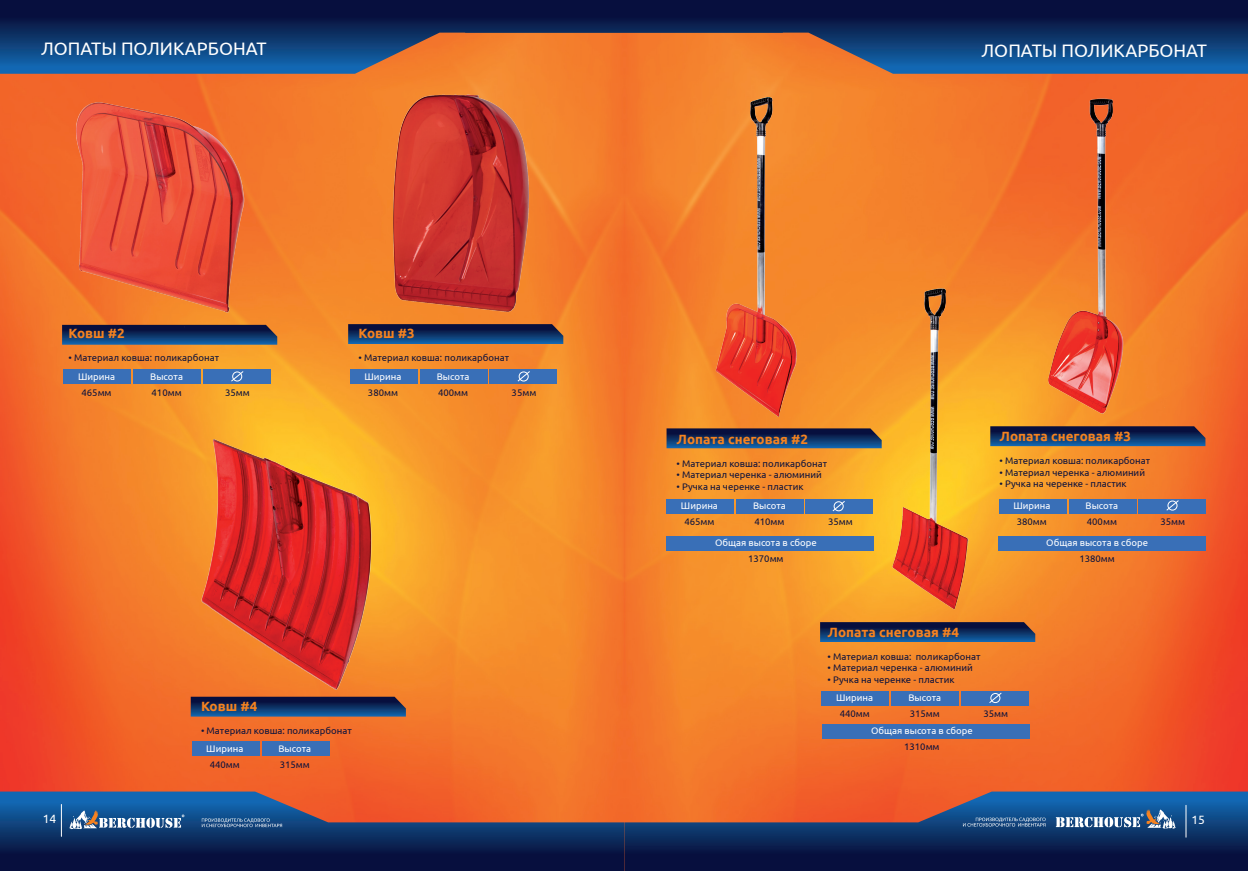
<style>
.page{position:relative;width:1248px;height:871px;background:#fff}
.page>*{position:absolute;margin:0;border:0;box-sizing:border-box;transform-origin:0 0}
.Заголовок_раздела{font:18px "Ubuntu";color:#fff}
.Цифра_табдицы{font:700 13.4px "Ubuntu";color:#f58220}
.t1{font:12px "Ubuntu";color:#fff}
.Цифра_табдицы-2{font:9.6px "Ubuntu";color:#10143d}
.Цифра_табдицы-3{font:9.6px "Ubuntu";color:#fff}
</style>
<div class="page">
<img style="left:0;top:74px;width:1247px;height:717px">
<svg style="left:624px;top:791px;width:623px;height:79px;background:#403955"></svg>
<hr style="left:1185px;top:805px;width:1px;height:31px;background:#fff">
<svg style="left:1055px;top:809px;width:120px;height:18px"></svg>
<svg style="left:962px;top:817px;width:83px;height:9px"></svg>
<svg style="left:0;top:791px;width:624px;height:79px;background:#403956"></svg>
<hr style="left:61px;top:804px;width:1px;height:32px;background:#fff">
<svg style="left:69px;top:810px;width:115px;height:18px"></svg>
<svg style="left:202px;top:818px;width:80px;height:8px"></svg>
<svg style="left:62px;top:325px;width:215px;height:19px"></svg>
<svg style="left:782px;top:0;width:465px;height:74px;background:#1f3964"></svg>
<img style="left:65px;top:97px;width:207px;height:252px">
<img style="left:356px;top:81px;width:202px;height:243px">
<img style="left:193px;top:431px;width:207px;height:265px">
<svg style="left:666px;top:428px;width:177px;height:20px;background:#113265"></svg>
<svg style="left:820px;top:622px;width:215px;height:19px;background:#103162"></svg>
<svg style="left:990px;top:426px;width:215px;height:20px;background:#123365"></svg>
<svg style="left:348px;top:324px;width:215px;height:20px;background:#136"></svg>
<svg style="left:191px;top:696px;width:215px;height:20px;background:#183462"></svg>
<svg style="left:0;top:0;width:782px;height:74px;background:#4b4252"></svg>
<img style="left:685px;top:78px;width:172px;height:344px">
<img style="left:1015px;top:93px;width:173px;height:324px">
<img style="left:843px;top:286px;width:139px;height:334px">
<div style="left:64px;top:369px;width:67px;height:15px;background:#396fb7"></div>
<div style="left:666px;top:498px;width:67px;height:15px;background:#396fb7"></div>
<div style="left:350px;top:369px;width:67px;height:15px;background:#396fb7"></div>
<div style="left:998px;top:498px;width:68px;height:15px;background:#396fb7"></div>
<div style="left:192px;top:741px;width:67px;height:15px;background:#396fb7"></div>
<div style="left:821px;top:690px;width:68px;height:15px;background:#396fb7"></div>
<div style="left:134px;top:369px;width:67px;height:15px;background:#396fb7"></div>
<div style="left:736px;top:498px;width:67px;height:15px;background:#396fb7"></div>
<div style="left:420px;top:369px;width:67px;height:15px;background:#396fb7"></div>
<div style="left:1068px;top:498px;width:67px;height:15px;background:#396fb7"></div>
<div style="left:262px;top:741px;width:67px;height:15px;background:#396fb7"></div>
<div style="left:891px;top:690px;width:67px;height:15px;background:#396fb7"></div>
<div style="left:203px;top:369px;width:67px;height:15px;background:#396fb7"></div>
<div style="left:805px;top:498px;width:68px;height:15px;background:#396fb7"></div>
<div style="left:489px;top:369px;width:67px;height:15px;background:#396fb7"></div>
<div style="left:1137px;top:498px;width:68px;height:15px;background:#396fb7"></div>
<div style="left:960px;top:690px;width:68px;height:15px;background:#396fb7"></div>
<svg style="left:231px;top:371px;width:13px;height:11px"></svg>
<svg style="left:832px;top:501px;width:13px;height:11px"></svg>
<svg style="left:517px;top:371px;width:13px;height:11px"></svg>
<svg style="left:1166px;top:500px;width:13px;height:11px"></svg>
<svg style="left:989px;top:692px;width:13px;height:11px"></svg>
<div style="left:666px;top:535px;width:208px;height:15px;background:#396fb7"></div>
<div style="left:822px;top:723px;width:208px;height:15px;background:#396fb7"></div>
<div style="left:997px;top:535px;width:208px;height:15px;background:#396fb7"></div>
<p class="Заголовок_раздела" style="left:41px;top:38px;width:227px">ЛОПАТЫ ПОЛИКАРБОНАТ</p>
<p class="Цифра_табдицы" style="left:68px;top:325px;width:58px">Ковш #2</p>
<p class="Цифра_табдицы-2" style="left:68px;top:352px;width:152px">• Материал ковша: поликарбонат</p>
<p class="Цифра_табдицы" style="left:358px;top:325px;width:58px">Ковш #3</p>
<p class="Цифра_табдицы-2" style="left:358px;top:352px;width:152px">• Материал ковша: поликарбонат</p>
<p class="Цифра_табдицы-3" style="left:78px;top:370px;width:38px">Ширина</p>
<p class="Цифра_табдицы-2" style="left:81px;top:386px;width:32px">465мм</p>
<p class="Цифра_табдицы-3" style="left:150px;top:370px;width:34px">Высота</p>
<p class="Цифра_табдицы-2" style="left:151px;top:386px;width:32px">410мм</p>
<p class="Цифра_табдицы-2" style="left:225px;top:386px;width:26px">35мм</p>
<p class="Цифра_табдицы-3" style="left:364px;top:370px;width:38px">Ширина</p>
<p class="Цифра_табдицы-2" style="left:368px;top:386px;width:32px">380мм</p>
<p class="Цифра_табдицы-3" style="left:436px;top:370px;width:34px">Высота</p>
<p class="Цифра_табдицы-2" style="left:438px;top:386px;width:32px">400мм</p>
<p class="Цифра_табдицы-2" style="left:511px;top:386px;width:26px">35мм</p>
<p class="Цифра_табдицы" style="left:201px;top:698px;width:58px">Ковш #4</p>
<p class="Цифра_табдицы-2" style="left:201px;top:724px;width:152px">• Материал ковша: поликарбонат</p>
<p class="Цифра_табдицы-3" style="left:206px;top:742px;width:38px">Ширина</p>
<p class="Цифра_табдицы-2" style="left:210px;top:758px;width:32px">440мм</p>
<p class="Цифра_табдицы-3" style="left:278px;top:742px;width:34px">Высота</p>
<p class="Цифра_табдицы-2" style="left:280px;top:758px;width:32px">315мм</p>
<p class="Заголовок_раздела" style="left:981px;top:40px;width:227px">ЛОПАТЫ ПОЛИКАРБОНАТ</p>
<p class="Цифра_табдицы" style="left:676px;top:430px;width:133px">Лопата снеговая #2</p>
<p class="Цифра_табдицы-2" style="left:676px;top:457px;width:152px">• Материал ковша: поликарбонат</p>
<p class="Цифра_табдицы-2" style="left:676px;top:469px;width:147px">• Материал черенка - алюминий</p>
<p class="Цифра_табдицы-2" style="left:676px;top:480px;width:129px">• Ручка на черенке - пластик</p>
<p class="Цифра_табдицы" style="left:999px;top:428px;width:133px">Лопата снеговая #3</p>
<p class="Цифра_табдицы-2" style="left:999px;top:455px;width:152px">• Материал ковша: поликарбонат</p>
<p class="Цифра_табдицы-2" style="left:999px;top:466px;width:147px">• Материал черенка - алюминий</p>
<p class="Цифра_табдицы-2" style="left:999px;top:478px;width:129px">• Ручка на черенке - пластик</p>
<p class="Цифра_табдицы-3" style="left:681px;top:499px;width:38px">Ширина</p>
<p class="Цифра_табдицы-2" style="left:684px;top:515px;width:32px">465мм</p>
<p class="Цифра_табдицы-3" style="left:753px;top:499px;width:34px">Высота</p>
<p class="Цифра_табдицы-2" style="left:754px;top:515px;width:32px">410мм</p>
<p class="Цифра_табдицы-2" style="left:828px;top:515px;width:26px">35мм</p>
<p class="Цифра_табдицы-3" style="left:1013px;top:499px;width:38px">Ширина</p>
<p class="Цифра_табдицы-2" style="left:1016px;top:515px;width:32px">380мм</p>
<p class="Цифра_табдицы-3" style="left:1085px;top:499px;width:34px">Высота</p>
<p class="Цифра_табдицы-2" style="left:1086px;top:515px;width:32px">400мм</p>
<p class="Цифра_табдицы-2" style="left:1160px;top:515px;width:26px">35мм</p>
<p class="Цифра_табдицы-3" style="left:715px;top:536px;width:103px">Общая высота в сборе</p>
<p class="Цифра_табдицы-2" style="left:748px;top:552px;width:37px">1370мм</p>
<p class="Цифра_табдицы-3" style="left:1046px;top:536px;width:103px">Общая высота в сборе</p>
<p class="Цифра_табдицы-2" style="left:1079px;top:552px;width:37px">1380мм</p>
<p class="Цифра_табдицы" style="left:827px;top:623px;width:133px">Лопата снеговая #4</p>
<p class="Цифра_табдицы-2" style="left:827px;top:650px;width:154px">• Материал ковша: поликарбонат</p>
<p class="Цифра_табдицы-2" style="left:827px;top:661px;width:147px">• Материал черенка - алюминий</p>
<p class="Цифра_табдицы-2" style="left:827px;top:673px;width:129px">• Ручка на черенке - пластик</p>
<p class="Цифра_табдицы-3" style="left:836px;top:691px;width:38px">Ширина</p>
<p class="Цифра_табдицы-2" style="left:839px;top:707px;width:32px">440мм</p>
<p class="Цифра_табдицы-3" style="left:908px;top:691px;width:34px">Высота</p>
<p class="Цифра_табдицы-2" style="left:909px;top:707px;width:32px">315мм</p>
<p class="Цифра_табдицы-3" style="left:870px;top:725px;width:103px">Общая высота в сборе</p>
<p class="Цифра_табдицы-2" style="left:904px;top:741px;width:37px">1310мм</p>
<p class="Цифра_табдицы-2" style="left:983px;top:707px;width:26px">35мм</p>
<p class="t1" style="left:43px;top:811px;width:15px">14</p>
<p class="t1" style="left:1191px;top:812px;width:15px">15</p>
</div>
